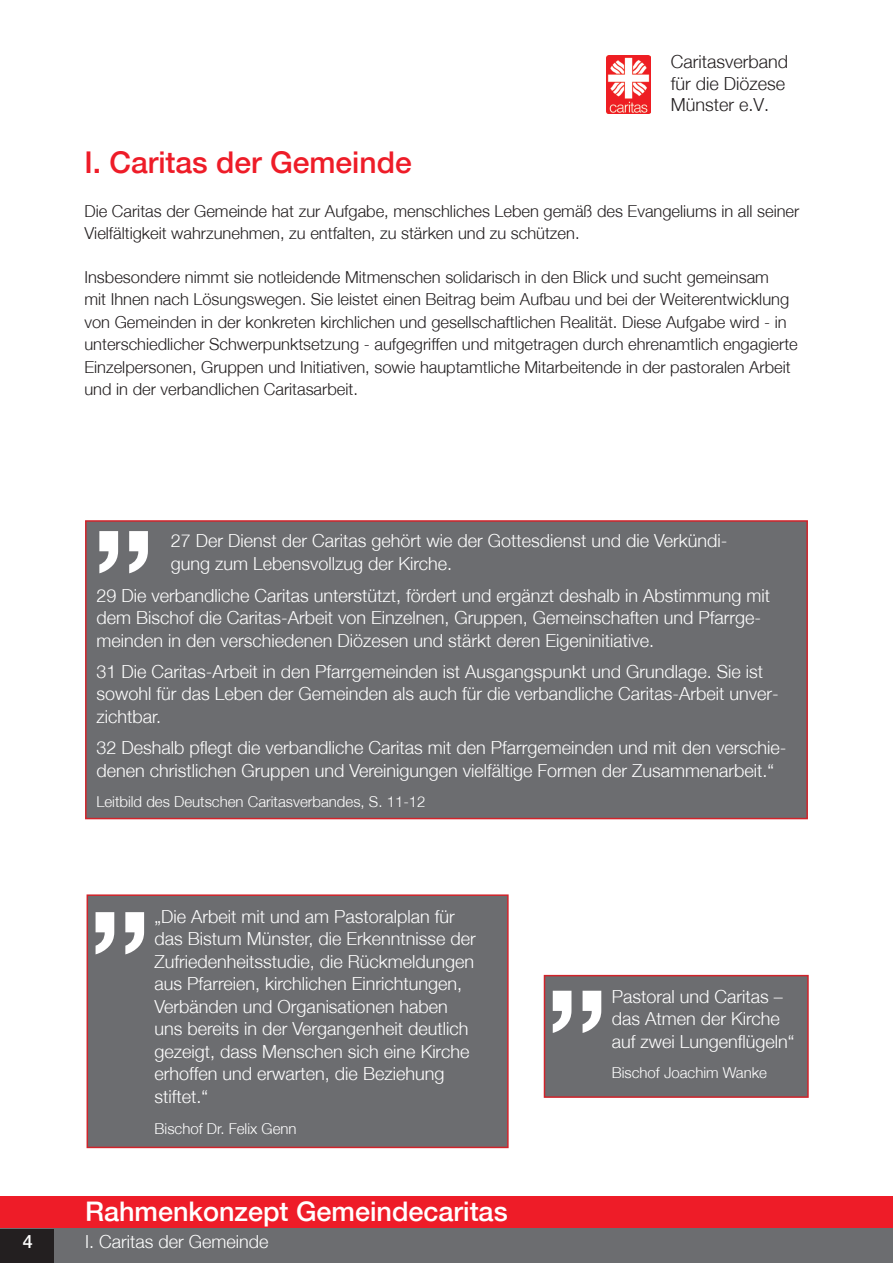
<style>
.page{position:relative;width:893px;height:1263px;background:#fff}
.page>*{position:absolute;margin:0;border:0;box-sizing:border-box;transform-origin:0 0}
.t1{font:500 150px "Helvetica Neue";color:#fff}
.t2{font:500 30px "Helvetica Neue";color:#ee1c28}
.t3{font:500 27px "Helvetica Neue";color:#fff}
.t4{font:300 18px/22.5px "Helvetica Neue";color:#fff}
.t5{font:300 18px/21.6px "Helvetica Neue";color:#231f20}
.t6{font:500 18px "Helvetica Neue";color:#fff}
.t7{font:300 16.5px/22.5px "Helvetica Neue";color:#231f20}
.t8{font:300 15px "Helvetica Neue";color:#fff}
</style>
<div class="page">
<img style="left:607px;top:55px;width:44px;height:58px">
<div style="left:0;top:1196px;width:893px;height:33px;background:#ee1c28"></div>
<div style="left:0;top:1229px;width:893px;height:34px;background:#6c6d70"></div>
<div style="left:0;top:1229px;width:54px;height:34px;background:#231f20"></div>
<div style="left:544px;top:975px;width:265px;height:123px;background:#6c6d70;border:2px solid #d1232a"></div>
<div style="left:85px;top:520px;width:723px;height:299px;background:#6c6d70;border:2px solid #d1232a"></div>
<div style="left:87px;top:894px;width:422px;height:254px;background:#6c6d70;border:2px solid #d1232a"></div>
<p class="t5" style="left:671px;top:51px;width:119px">Caritasverband für die Diözese<br>Münster e.V.</p>
<p class="t2" style="left:84px;top:144px;width:329px">I. Caritas der Gemeinde</p>
<p class="t7" style="left:84px;top:199px;width:716px">Die Caritas der Gemeinde hat zur Aufgabe, menschliches Leben gemäß des Evangeliums in all seiner<br>Vielfältigkeit wahrzunehmen, zu entfalten, zu stärken und zu schützen.</p>
<p class="t7" style="left:84px;top:265px;width:715px">Insbesondere nimmt sie notleidende Mitmenschen solidarisch in den Blick und sucht gemeinsam<br>mit Ihnen nach Lösungswegen. Sie leistet einen Beitrag beim Aufbau und bei der Weiterentwicklung von Gemeinden in der konkreten kirchlichen und gesellschaftlichen Realität. Diese Aufgabe wird - in unterschiedlicher Schwerpunktsetzung - aufgegriffen und mitgetragen durch ehrenamtlich engagierte Einzelpersonen, Gruppen und Initiativen, sowie hauptamtliche Mitarbeitende in der pastoralen Arbeit und in der verbandlichen Caritasarbeit.</p>
<p class="t6" style="left:23px;top:1231px;width:12px">4</p>
<p class="t1" style="left:90px;top:408px;width:68px">„</p>
<p class="t4" style="left:171px;top:529px;width:558px">27 Der Dienst der Caritas gehört wie der Gottesdienst und die Verkündi&shy;gung zum Lebensvollzug der Kirche.</p>
<p class="t4" style="left:96px;top:584px;width:675px">29 Die verbandliche Caritas unterstützt, fördert und ergänzt deshalb in Abstimmung mit dem Bischof die Caritas-Arbeit von Einzelnen, Gruppen, Gemeinschaften und Pfarrge&shy;meinden in den verschiedenen Diözesen und stärkt deren Eigeninitiative.</p>
<p class="t4" style="left:96px;top:660px;width:684px">31 Die Caritas-Arbeit in den Pfarrgemeinden ist Ausgangspunkt und Grundlage. Sie ist sowohl für das Leben der Gemeinden als auch für die verbandliche Caritas-Arbeit unver&shy;zichtbar.</p>
<p class="t4" style="left:96px;top:736px;width:692px">32 Deshalb pflegt die verbandliche Caritas mit den Pfarrgemeinden und mit den verschie&shy;denen christlichen Gruppen und Vereinigungen vielfältige Formen der Zusammenarbeit.“</p>
<p class="t8" style="left:96px;top:792px;width:331px">Leitbild des Deutschen Caritasverbandes, S. 11-12</p>
<p class="t1" style="left:87px;top:789px;width:68px">„</p>
<p class="t4" style="left:155px;top:904px;width:323px">„Die Arbeit mit und am Pastoralplan für das Bistum Münster, die Erkenntnisse der Zufriedenheitsstudie, die Rückmeldungen aus Pfarreien, kirchlichen Einrichtungen, Verbänden und Organisationen haben uns bereits in der Vergangenheit deutlich gezeigt, dass Menschen sich eine Kirche erhoffen und erwarten, die Beziehung stiftet.“</p>
<p class="t8" style="left:155px;top:1119px;width:143px">Bischof Dr. Felix Genn</p>
<h3 class="t3" style="left:85px;top:1195px;width:424px">Rahmenkonzept Gemeindecaritas</h3>
<p class="t4" style="left:85px;top:1230px;width:185px">I. Caritas der Gemeinde</p>
<p class="t1" style="left:544px;top:868px;width:68px">„</p>
<p class="t4" style="left:612px;top:985px;width:184px">Pastoral und Caritas – das Atmen der Kirche auf zwei Lungenflügeln“</p>
<p class="t8" style="left:612px;top:1063px;width:157px">Bischof Joachim Wanke</p>
</div>
